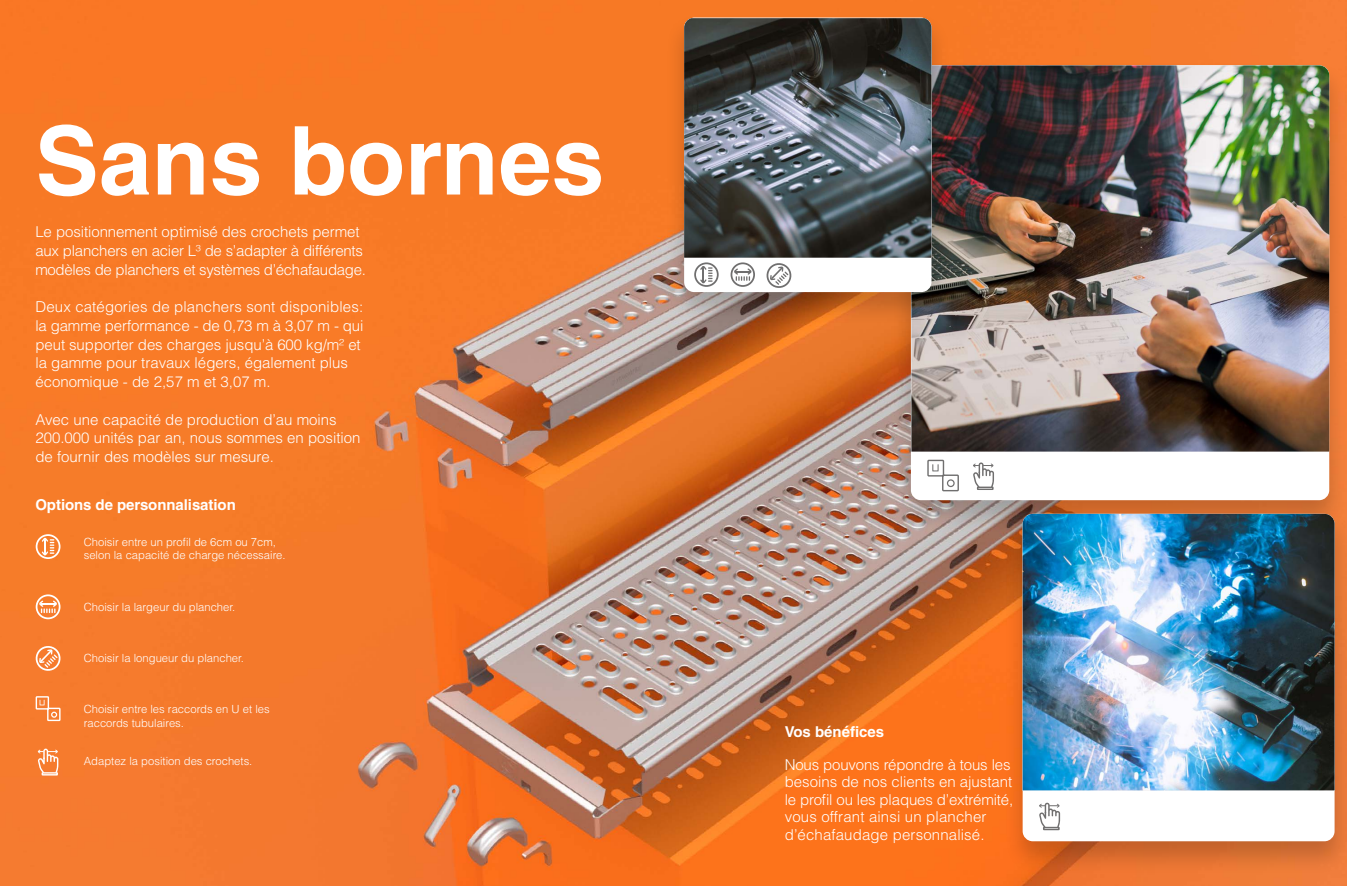
<style>
.page{position:relative;width:1347px;height:886px;background:#fff}
.page>*{position:absolute;margin:0;border:0;box-sizing:border-box;transform-origin:0 0}
.t1{font:700 95px "Helvetica LT Std";color:#fff}
.t2{font:300 15px/18.8px "Helvetica LT Std";color:#fff}
.t3{font:700 15px "Helvetica LT Std";letter-spacing:-.005em;color:#fff}
.t4{font:300 11.25px/13.5px "Helvetica LT Std";color:#fff}
</style>
<div class="page">
<img style="left:0;top:0;width:1346px;height:886px">
<div style="left:890px;top:60px;width:456px;height:474px;background:#000;opacity:.2"></div>
<div style="left:911px;top:65px;width:418px;height:435px;background:#fff;border-radius:10px"></div>
<img style="left:911px;top:65px;width:418px;height:386px">
<div style="left:664px;top:12px;width:287px;height:314px;background:#000;opacity:.2"></div>
<div style="left:684px;top:18px;width:247px;height:274px;background:#fff;border-radius:10px"></div>
<img style="left:684px;top:18px;width:247px;height:240px">
<div style="left:1002px;top:508px;width:344px;height:367px;background:#000;opacity:.2"></div>
<div style="left:1022px;top:514px;width:312px;height:327px;background:#fff;border-radius:10px"></div>
<img style="left:1022px;top:514px;width:312px;height:276px">
<svg style="left:1039px;top:803px;width:21px;height:26px"></svg>
<div style="left:1043px;top:827px;width:16px;height:3px;border:1px solid #706f6f"></div>
<svg style="left:927px;top:459px;width:32px;height:33px"></svg>
<div style="left:694px;top:262px;width:24px;height:25px;border:2px solid #706f6f;border-radius:50%"></div>
<svg style="left:700px;top:266px;width:12px;height:18px"></svg>
<svg style="left:973px;top:462px;width:21px;height:27px"></svg>
<div style="left:977px;top:486px;width:16px;height:4px;border:1px solid #706f6f"></div>
<div style="left:36px;top:534px;width:24px;height:25px;border:2px solid #fff;border-radius:50%"></div>
<svg style="left:41px;top:537px;width:13px;height:19px"></svg>
<div style="left:36px;top:594px;width:24px;height:25px;border:2px solid #fff;border-radius:50%"></div>
<svg style="left:39px;top:600px;width:18px;height:13px"></svg>
<svg style="left:35px;top:643px;width:28px;height:30px"></svg>
<svg style="left:35px;top:695px;width:26px;height:27px"></svg>
<svg style="left:38px;top:748px;width:20px;height:25px"></svg>
<div style="left:42px;top:772px;width:16px;height:3px;border:1px solid #fff"></div>
<div style="left:730px;top:262px;width:25px;height:25px;border:2px solid #706f6f;border-radius:50%"></div>
<svg style="left:734px;top:268px;width:17px;height:13px"></svg>
<svg style="left:766px;top:263px;width:26px;height:25px"></svg>
<h1 class="t1" style="left:35px;top:123px;width:570px">Sans bornes</h1>
<p class="t2" style="left:35px;top:224px;width:332px">Le positionnement optimisé des crochets permet aux planchers en acier L³ de s’adapter à différents modèles de planchers et systèmes d’échafaudage.</p>
<p class="t2" style="left:35px;top:299px;width:329px">Deux catégories de planchers sont disponibles: la gamme performance - de 0,73 m à 3,07 m - qui peut supporter des charges jusqu’à 600 kg/m² et la gamme pour travaux légers, également plus économique - de 2,57 m et 3,07 m.</p>
<p class="t2" style="left:35px;top:411px;width:327px">Avec une capacité de production d’au moins<br>200.000 unités par an, nous sommes en position de fournir des modèles sur mesure.</p>
<p class="t3" style="left:35px;top:499px;width:202px">Options de personnalisation</p>
<p class="t4" style="left:84px;top:536px;width:203px">Choisir entre un profil de 6cm ou 7cm, selon la capacité de charge nécessaire.</p>
<p class="t4" style="left:84px;top:601px;width:153px">Choisir la largeur du plancher.</p>
<p class="t4" style="left:84px;top:652px;width:162px">Choisir la longueur du plancher.</p>
<p class="t4" style="left:84px;top:704px;width:187px">Choisir entre les raccords en U et les raccords tubulaires.</p>
<p class="t4" style="left:84px;top:755px;width:170px">Adaptez la position des crochets.</p>
<p class="t3" style="left:784px;top:726px;width:101px">Vos bénéfices</p>
<p class="t2" style="left:784px;top:757px;width:230px;line-height:17.5px">Nous pouvons répondre à tous les besoins de nos clients en ajustant le profil ou les plaques d’extrémité, vous offrant ainsi un plancher d’échafaudage personnalisé.</p>
</div>
